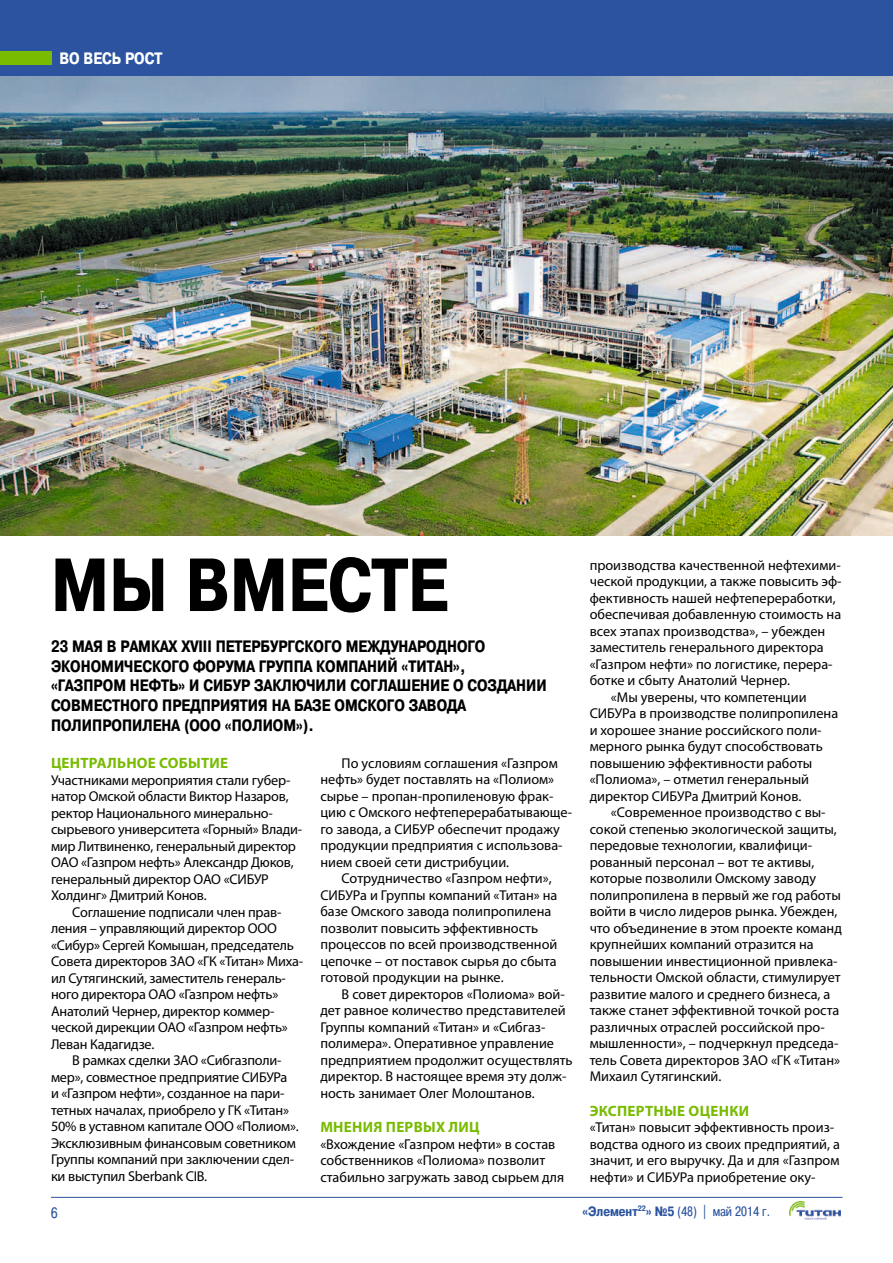
<style>
.page{position:relative;width:893px;height:1263px;background:#fff}
.page>*{position:absolute;margin:0;border:0;box-sizing:border-box;transform-origin:0 0}
.t1{font:700 75px "Pragmatica Condensed Cyr";color:#000}
.t2{font:700 16.5px/19.8px "Pragmatica Condensed Cyr";color:#000}
.t3{font:700 16.5px "Pragmatica Condensed Cyr";color:#fff}
.t4{font:700 15px "Myriad Pro";letter-spacing:.02em;color:#78bb00}
.t5{font:15px "Pragmatica Condensed Cyr";color:#2b539f}
.t6{font:14.25px/16.5px "Myriad Pro";color:#000}
.t7{font:13.5px "Pragmatica Condensed Cyr";color:#2b539f}
.s1{font-weight:700}
</style>
<div class="page">
<div style="left:0;top:0;width:893px;height:77px;background:#2b539f"></div>
<div style="left:0;top:51px;width:51px;height:13px;background:#78bb00"></div>
<hr style="left:51px;top:1197px;width:791px;height:1px;background:#2b539f">
<img style="left:790px;top:1201px;width:51px;height:18px">
<img style="left:0;top:77px;width:893px;height:458px">
<p class="t3" style="left:60px;top:49px;width:104px">во весь рост</p>
<h1 class="t1" style="left:51px;top:543px;width:393px">Мы вместе</h1>
<p class="t2" style="left:51px;top:636px;width:436px">23 мая в рамках XVIII Петербургского международного экономического форума Группа компаний «Титан», «Газпром нефть» и СИБУР</p>
<p class="t2" style="left:51px;top:676px;width:497px;text-indent:203px">заключили соглашение о создании совместного предприятия на базе Омского завода полипропилена (ООО</p>
<p class="t2" style="left:225px;top:715px;width:91px">«Полиом»).</p>
<p class="t4" style="left:51px;top:753px;width:119px">Центральное соб</p>
<p class="t4" style="left:188px;top:753px;width:42px">ытие</p>
<p class="t6" style="left:51px;top:771px;width:253px">Участниками мероприятия стали губер&shy;натор Омской области Виктор Назаров, ректор Национального минерально&shy;сырьевого университета «Горный» Влади&shy;мир Литвиненко, генеральный директор ОАО «Газпром нефть» Александр Дюков, генеральный директор ОАО «СИБУР Холдинг» Дмитрий Конов.</p>
<p class="t6" style="left:72px;top:903px;width:211px">Соглашение подписали член прав-</p>
<p class="t6" style="left:51px;top:920px;width:227px">ления – управляющий директор ООО</p>
<p class="t6" style="left:51px;top:936px;width:245px">«Сибур» Сергей Комышан, председатель</p>
<p class="t6" style="left:51px;top:953px;width:254px">Совета директоров ЗАО «ГК «Титан» Миха-</p>
<p class="t6" style="left:51px;top:969px;width:236px">ил Сутягинский, заместитель генераль-</p>
<p class="t6" style="left:51px;top:986px;width:229px">ного директора ОАО «Газпром нефть»</p>
<p class="t6" style="left:51px;top:1002px;width:225px">Анатолий Чернер, директор коммер-</p>
<p class="t6" style="left:51px;top:1019px;width:238px">ческой дирекции ОАО «Газпром нефть»</p>
<p class="t6" style="left:51px;top:1035px;width:105px">Леван Кадагидзе.</p>
<p class="t6" style="left:72px;top:1052px;width:211px">В рамках сделки ЗАО «Сибгазполи-</p>
<p class="t6" style="left:51px;top:1068px;width:238px">мер», совместное предприятие СИБУРа</p>
<p class="t6" style="left:51px;top:1085px;width:235px">и «Газпром нефти», созданное на пари-</p>
<p class="t6" style="left:51px;top:1101px;width:240px">тетных началах, приобрело у ГК «Титан»</p>
<p class="t6" style="left:51px;top:1118px;width:249px">50% в уставном капитале ООО «Полиом».</p>
<p class="t6" style="left:51px;top:1134px;width:246px">Эксклюзивным финансовым советником</p>
<p class="t6" style="left:51px;top:1151px;width:245px">Группы компаний при заключении сдел-</p>
<p class="t6" style="left:51px;top:1167px;width:158px">ки выступил Sberbank CIB.</p>
<p class="t6" style="left:320px;top:754px;width:253px;text-indent:21px">По условиям соглашения «Газпром нефть» будет поставлять на «Полиом» сырье – пропан-пропиленовую фрак&shy;цию с Омского нефтеперерабатывающе&shy;го завода, а СИБУР обеспечит продажу продукции предприятия с использова&shy;нием своей сети дистрибуции.</p>
<p class="t6" style="left:320px;top:870px;width:239px;text-indent:21px">Сотрудничество «Газпром нефти», СИБУРа и Группы компаний «Титан» на базе Омского завода полипропилена позволит повысить эффективность процессов по всей производственной цепочке – от поставок сырья до сбыта готовой продукции на рынке.</p>
<p class="t6" style="left:320px;top:985px;width:254px;text-indent:21px">В совет директоров «Полиома» вой&shy;дет равное количество представителей Группы компаний «Титан» и «Сибгаз&shy;полимера». Оперативное управление предприятием продолжит осуществлять директор. В настоящее время эту долж&shy;ность занимает Олег Молоштанов.</p>
<p class="t4" style="left:320px;top:1117px;width:150px">Мнения первых лиц</p>
<p class="t6" style="left:320px;top:1135px;width:245px">«Вхождение «Газпром нефти» в состав собственников «Полиома» позволит стабильно загружать завод сырьем для</p>
<p class="t6" style="left:590px;top:556px;width:253px">производства качественной нефтехими-</p>
<p class="t6" style="left:590px;top:573px;width:253px">ческой продукции, а также повысить эф-</p>
<p class="t6" style="left:590px;top:589px;width:247px">фективность нашей нефтепереработки,</p>
<p class="t6" style="left:590px;top:606px;width:253px">обеспечивая добавленную стоимость на</p>
<p class="t6" style="left:590px;top:622px;width:237px">всех этапах производства», – убежден</p>
<p class="t6" style="left:590px;top:639px;width:236px">заместитель генерального директора</p>
<p class="t6" style="left:590px;top:655px;width:244px">«Газпром нефти» по логистике, перера-</p>
<p class="t6" style="left:590px;top:672px;width:202px">ботке и сбыту Анатолий Чернер.</p>
<p class="t6" style="left:611px;top:688px;width:197px">«Мы уверены, что компетенции</p>
<p class="t6" style="left:590px;top:705px;width:250px">СИБУРа в производстве полипропилена</p>
<p class="t6" style="left:590px;top:721px;width:233px">и хорошее знание российского поли-</p>
<p class="t6" style="left:590px;top:738px;width:235px">мерного рынка будут способствовать</p>
<p class="t6" style="left:590px;top:754px;width:224px">повышению эффективности работы</p>
<p class="t6" style="left:590px;top:771px;width:221px">«Полиома», – отметил генеральный</p>
<p class="t6" style="left:590px;top:787px;width:213px">директор СИБУРа Дмитрий Конов.</p>
<p class="t6" style="left:611px;top:804px;width:216px">«Современное производство с вы-</p>
<p class="t6" style="left:590px;top:820px;width:249px">сокой степенью экологической защиты,</p>
<p class="t6" style="left:590px;top:837px;width:224px">передовые технологии, квалифици-</p>
<p class="t6" style="left:590px;top:853px;width:226px">рованный персонал – вот те активы,</p>
<p class="t6" style="left:590px;top:870px;width:228px">которые позволили Омскому заводу</p>
<p class="t6" style="left:590px;top:886px;width:253px">полипропилена в первый же год работы</p>
<p class="t6" style="left:590px;top:903px;width:249px">войти в число лидеров рынка. Убежден,</p>
<p class="t6" style="left:590px;top:919px;width:254px">что объединение в этом проекте команд</p>
<p class="t6" style="left:590px;top:936px;width:226px">крупнейших компаний отразится на</p>
<p class="t6" style="left:590px;top:952px;width:249px">повышении инвестиционной привлека-</p>
<p class="t6" style="left:590px;top:969px;width:253px">тельности Омской области, стимулирует</p>
<p class="t6" style="left:590px;top:985px;width:242px">развитие малого и среднего бизнеса, а</p>
<p class="t6" style="left:590px;top:1002px;width:251px">также станет эффективной точкой роста</p>
<p class="t6" style="left:590px;top:1018px;width:237px">различных отраслей российской про-</p>
<p class="t6" style="left:590px;top:1035px;width:250px">мышленности», – подчеркнул председа-</p>
<p class="t6" style="left:590px;top:1051px;width:252px">тель Совета директоров ЗАО «ГК «Титан»</p>
<p class="t6" style="left:590px;top:1068px;width:133px">Михаил Сутягинский.</p>
<p class="t4" style="left:590px;top:1101px;width:19px">Эксп</p>
<p class="t4" style="left:628px;top:1101px;width:102px">ертные оценки</p>
<p class="t6" style="left:590px;top:1119px;width:252px">«Титан» повысит эффективность произ&shy;водства одного из своих предприятий, а значит, и его выручку. Да и для «Газпром нефти» и СИБУРа приобретение оку-</p>
<p class="t5" style="left:51px;top:1204px;width:8px">6</p>
<p class="t7" style="left:582px;top:1203px;width:189px"><span class="s1">«Элемент</span><sup>22</sup><span class="s1">» №5</span> (48) | май 2014 г.</p>
</div>
